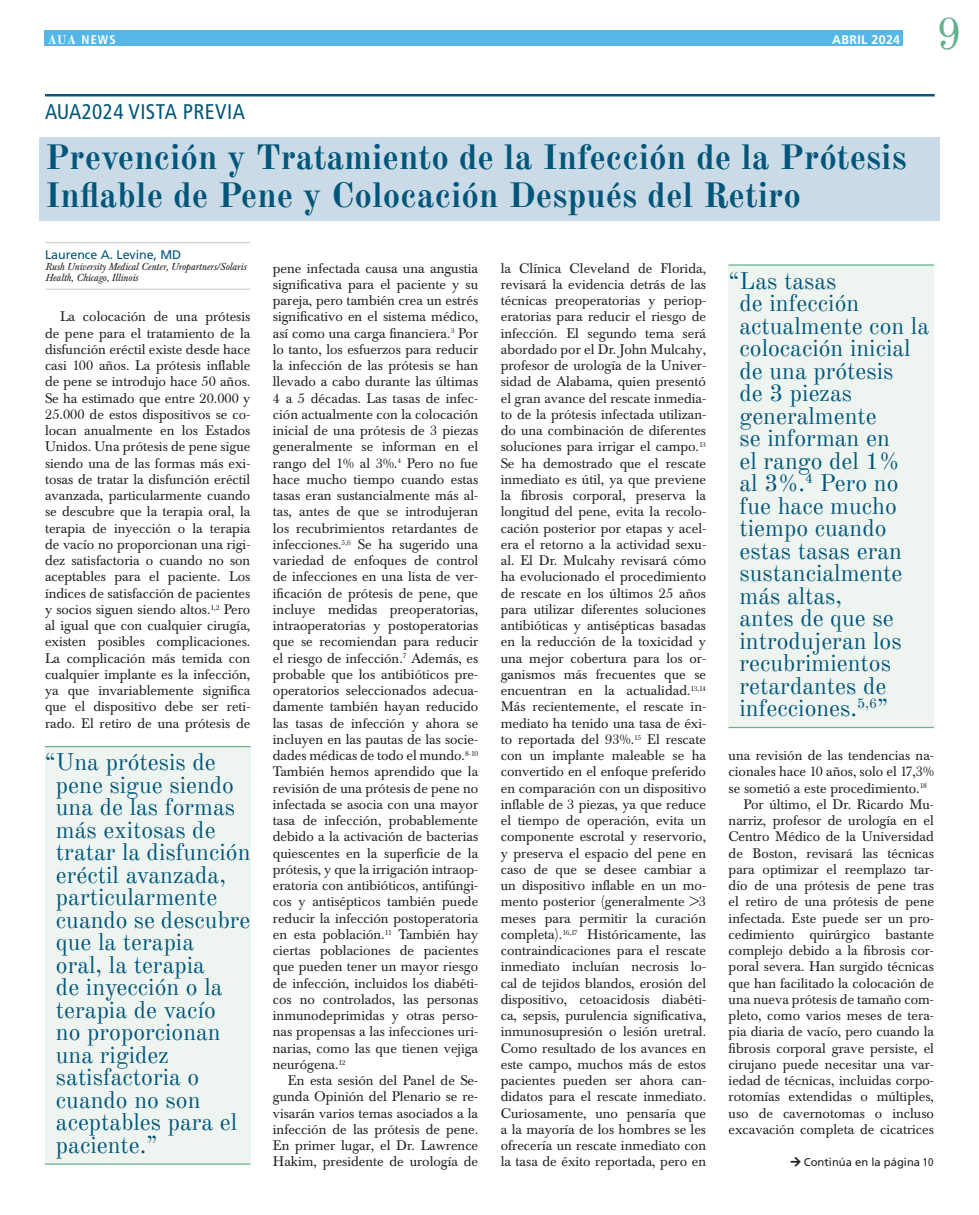
<style>
.page{position:relative;width:979px;height:1215px;background:#fff}
.page>*{position:absolute;margin:0;border:0;box-sizing:border-box;transform-origin:0 0}
.t1{font:45px "Old Standard TT";color:#65b18f}
.Headline_Blue_Backgr{font:700 35px/37.5px "Old Standard TT";color:#00567a}
.Quote_Callout{font:23.75px/22.5px "Old Standard TT";color:#00567a}
.Columns_Head{font:condensed 21.25px "Frutiger LT Pro";letter-spacing:.02em;color:#00567a}
.Paragraph{font:13.75px/16.2px "Baskerville BE";color:#231f20;text-align:justify}
.NAme{font:12.5px "Frutiger LT Pro";letter-spacing:-.005em;color:#00567a}
.t2{font:700 12.5px "Frutiger LT Pro";letter-spacing:.025em;color:#fff}
.t3{font:700 condensed 12.5px "Frutiger LT Pro";color:#fff}
.Continued_on{font:11.25px "Frutiger LT Pro";color:#231f20}
.Affiliation{font:italic 10px/11.2px "Baskerville BE";letter-spacing:-.005em;color:#231f20}
.s1{font-family:"Old Standard TT";font-stretch:normal}
.s2{font-stretch:condensed}
</style>
<div class="page">
<div style="left:45px;top:31px;width:858px;height:15px;background:#56b7e7"></div>
<div style="left:39px;top:137px;width:900px;height:84px;background:#cadae6"></div>
<hr style="left:45px;top:242px;width:205px;height:1px;background:#d1d2d4">
<hr style="left:45px;top:289px;width:205px;height:1px;background:#d1d2d4">
<hr style="left:45px;top:94px;width:889px;height:2px;background:#00567a">
<div style="left:45px;top:747px;width:205px;height:417px;background:#eef4f0"></div>
<hr style="left:45px;top:1163px;width:205px;height:2px;background:#65b18f">
<hr style="left:45px;top:746px;width:205px;height:1px;background:#65b18f">
<div style="left:728px;top:265px;width:206px;height:463px;background:#eef4f0"></div>
<hr style="left:728px;top:727px;width:206px;height:1px;background:#65b18f">
<hr style="left:728px;top:264px;width:206px;height:2px;background:#65b18f">
<p class="t3" style="left:48px;top:32px;width:70px"><span class="s1">AUA</span> NEWS</p>
<p class="t2" style="left:832px;top:32px;width:70px">ABRIL 2024</p>
<p class="Columns_Head" style="left:45px;top:99px;width:201px">AUA2024 VISTA PREVIA</p>
<h1 class="t1" style="left:936px;top:0;width:28px">9</h1>
<p class="Headline_Blue_Backgr" style="left:45px;top:136px;width:863px">Prevención y Tratamiento de la Infección de la Prótesis<br>Inflable de Pene y Colocación Después del Retiro</p>
<p class="NAme" style="left:45px;top:247px;width:138px">Laurence A. Levine, MD</p>
<p class="Affiliation" style="left:45px;top:261px;width:203px">Rush University Medical Center, Uropartners/Solaris<br>Health, Chicago, Illinois</p>
<p class="Paragraph" style="left:45px;top:309px;width:207px;text-indent:15px">La colocación de una prótesis de pene para el tratamiento de la disfunción eréctil existe desde hace casi 100 años. La prótesis inflable de pene se introdujo hace 50 años.<br>Se ha estimado que entre 20.000 y 25.000 de estos dispositivos se co&shy;locan anualmente en los Estados Unidos. Una prótesis de pene sigue siendo una de las formas más exi&shy;tosas de tratar la disfunción eréctil avanzada, particularmente cuando se descubre que la terapia oral, la terapia de inyección o la terapia de vacío no proporcionan una rigi&shy;dez satisfactoria o cuando no son aceptables para el paciente. Los índices de satisfacción de pacientes y socios siguen siendo altos.<sup>1,2</sup> Pero al igual que con cualquier cirugía, existen posibles complicaciones.<br>La complicación más temida con cualquier implante es la infección, ya que invariablemente significa que el dispositivo debe ser reti&shy;rado. El retiro de una prótesis de</p>
<p class="Paragraph" style="left:273px;top:260px;width:207px">pene infectada causa una angustia significativa para el paciente y su pareja, pero también crea un estrés significativo en el sistema médico, así como una carga financiera.<sup>3</sup> Por lo tanto, los esfuerzos para reducir la infección de las prótesis se han llevado a cabo durante las últimas 4 a 5 décadas. Las tasas de infec&shy;ción actualmente con la colocación inicial de una prótesis de 3 piezas generalmente se informan en el rango del 1% al 3%.<sup>4</sup> Pero no fue hace mucho tiempo cuando estas tasas eran sustancialmente más al&shy;tas, antes de que se introdujeran los recubrimientos retardantes de infecciones.<sup>5,6</sup> Se ha sugerido una variedad de enfoques de control de infecciones en una lista de ver&shy;ificación de prótesis de pene, que incluye medidas preoperatorias, intraoperatorias y postoperatorias que se recomiendan para reducir el riesgo de infección.<sup>7</sup> Además, es probable que los antibióticos pre&shy;operatorios seleccionados adecua&shy;damente también hayan reducido las tasas de infección y ahora se incluyen en las pautas de las socie&shy;dades médicas de todo el mundo.<sup>8-10<br></sup>También hemos aprendido que la revisión de una prótesis de pene no infectada se asocia con una mayor tasa de infección, probablemente debido a la activación de bacterias quiescentes en la superficie de la prótesis, y que la irrigación intraop&shy;eratoria con antibióticos, antifúngi&shy;cos y antisépticos también puede reducir la infección postoperatoria en esta población.<sup>11</sup> También hay ciertas poblaciones de pacientes que pueden tener un mayor riesgo de infección, incluidos los diabéti&shy;cos no controlados, las personas inmunodeprimidas y otras perso&shy;nas propensas a las infecciones uri&shy;narias, como las que tienen vejiga neurógena.<sup>12</sup></p>
<p class="Paragraph" style="left:273px;top:1073px;width:207px;text-indent:15px">En esta sesión del Panel de Se&shy;gunda Opinión del Plenario se re&shy;visarán varios temas asociados a la infección de las prótesis de pene.<br>En primer lugar, el Dr. Lawrence Hakim, presidente de urología de</p>
<p class="Paragraph" style="left:501px;top:260px;width:207px">la Clínica Cleveland de Florida, revisará la evidencia detrás de las técnicas preoperatorias y periop&shy;eratorias para reducir el riesgo de infección. El segundo tema será abordado por el Dr. John Mulcahy, profesor de urología de la Univer&shy;sidad de Alabama, quien presentó el gran avance del rescate inmedia&shy;to de la prótesis infectada utilizan&shy;do una combinación de diferentes soluciones para irrigar el campo.<sup>13<br></sup>Se ha demostrado que el rescate inmediato es útil, ya que previene la fibrosis corporal, preserva la longitud del pene, evita la recolo&shy;cación posterior por etapas y acel&shy;era el retorno a la actividad sexu&shy;al. El Dr. Mulcahy revisará cómo ha evolucionado el procedimiento de rescate en los últimos 25 años para utilizar diferentes soluciones antibióticas y antisépticas basadas en la reducción de la toxicidad y una mejor cobertura para los or&shy;ganismos más frecuentes que se encuentran en la actualidad.<sup>13,14<br></sup>Más recientemente, el rescate in&shy;mediato ha tenido una tasa de éxi&shy;to reportada del 93%.<sup>15</sup> El rescate con un implante maleable se ha convertido en el enfoque preferido en comparación con un dispositivo inflable de 3 piezas, ya que reduce el tiempo de operación, evita un componente escrotal y reservorio, y preserva el espacio del pene en caso de que se desee cambiar a un dispositivo inflable en un mo&shy;mento posterior (generalmente &gt;3 meses para permitir la curación completa).<sup>16,17</sup> Históricamente, las contraindicaciones para el rescate inmediato incluían necrosis lo&shy;cal de tejidos blandos, erosión del dispositivo, cetoacidosis diabéti&shy;ca, sepsis, purulencia significativa, inmunosupresión o lesión uretral.<br>Como resultado de los avances en este campo, muchos más de estos pacientes pueden ser ahora can&shy;didatos para el rescate inmediato.<br>Curiosamente, uno pensaría que a la mayoría de los hombres se les ofrecería un rescate inmediato con la tasa de éxito reportada, pero en</p>
<p class="Quote_Callout" style="left:739px;top:268px;width:191px;text-indent:-11px">“Las tasas<br>de infección actualmente con la colocación inicial de una prótesis<br>de 3 piezas generalmente<br>se informan en<br>el rango del 1%<br>al 3%.<sup>4</sup> Pero no fue hace mucho tiempo cuando estas tasas eran sustancialmente más altas,<br>antes de que se introdujeran los recubrimientos retardantes de infecciones.<sup>5,6</sup>”</p>
<p class="Paragraph" style="left:728px;top:748px;width:207px">una revisión de las tendencias na&shy;cionales hace 10 años, solo el 17,3% se sometió a este procedimiento.<sup>18</sup></p>
<p class="Paragraph" style="left:728px;top:796px;width:207px;text-indent:15px">Por último, el Dr. Ricardo Mu&shy;narriz, profesor de urología en el Centro Médico de la Universidad de Boston, revisará las técnicas para optimizar el reemplazo tar&shy;dío de una prótesis de pene tras el retiro de una prótesis de pene infectada. Este puede ser un pro&shy;cedimiento quirúrgico bastante complejo debido a la fibrosis cor&shy;poral severa. Han surgido técnicas que han facilitado la colocación de una nueva prótesis de tamaño com&shy;pleto, como varios meses de tera&shy;pia diaria de vacío, pero cuando la fibrosis corporal grave persiste, el cirujano puede necesitar una var&shy;iedad de técnicas, incluidas corpo&shy;rotomías extendidas o múltiples, uso de cavernotomas o incluso excavación completa de cicatrices</p>
<p class="Quote_Callout" style="left:56px;top:749px;width:196px;text-indent:-11px">“Una prótesis de pene sigue siendo una de las formas más exitosas de tratar la disfunción eréctil avanzada, particularmente cuando se descubre que la terapia<br>oral, la terapia<br>de inyección o la terapia de vacío<br>no proporcionan una rigidez satisfactoria o cuando no son aceptables para el paciente.”</p>
<p class="Continued_on" style="left:791px;top:1156px;width:144px">□▼ Continúa en la página <span class="s2">10</span></p>
</div>
